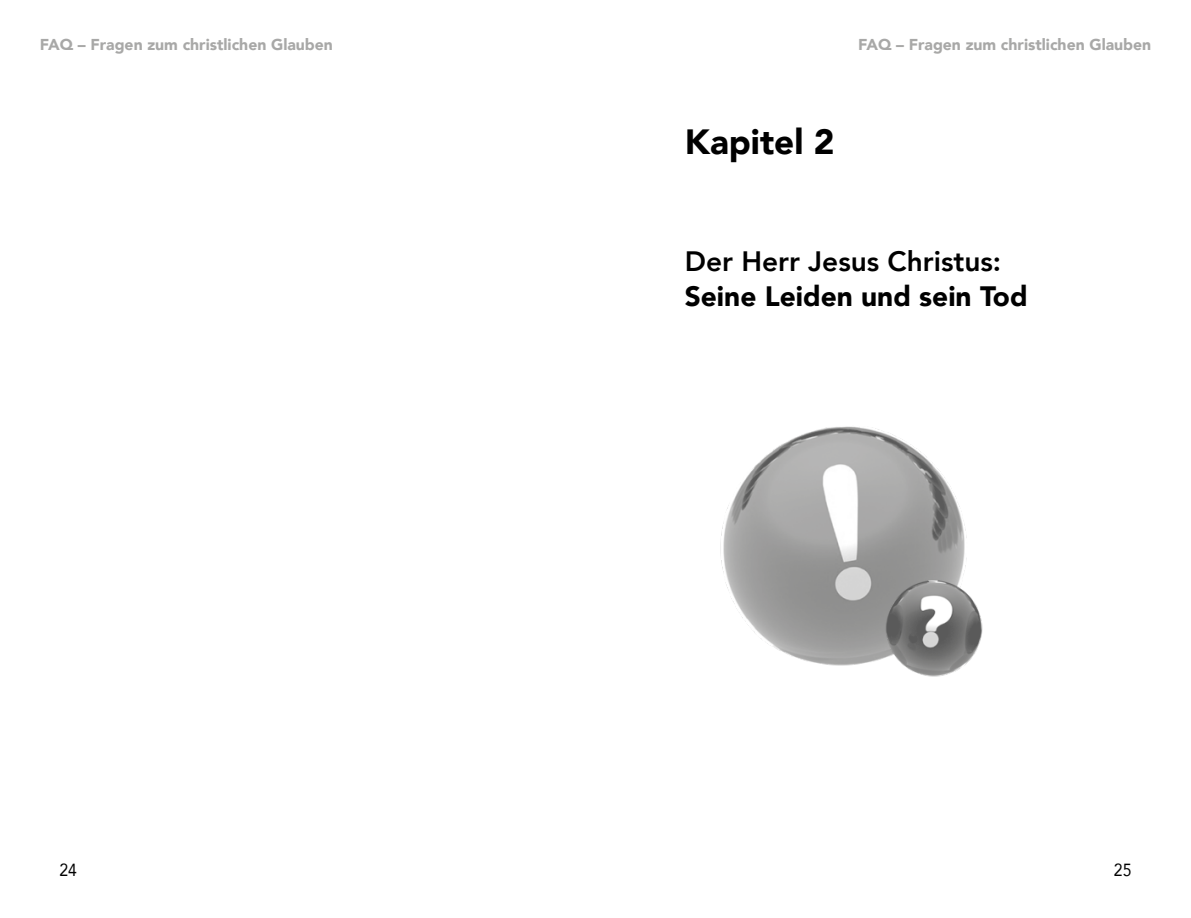
<style>
.page{position:relative;width:1191px;height:918px;background:#fff}
.page>*{position:absolute;margin:0;border:0;box-sizing:border-box;transform-origin:0 0}
.t1{font:900 35px "Avenir";color:#000}
.t2{font:800 28px "Avenir";color:#000}
.t3{font:900 28px "Avenir";color:#000}
.t4{font:17.5px "Avenir";color:#000;scale:.9 1}
.t5{font:900 15.75px "Avenir";color:#a8a8a7}
</style>
<div class="page">
<img style="left:720px;top:426px;width:247px;height:240px">
<img style="left:884px;top:578px;width:99px;height:99px">
<p class="t5" style="left:40px;top:31px;width:295px">FAQ – Fragen zum christlichen Glauben</p>
<p class="t5" style="left:858px;top:31px;width:295px">FAQ – Fragen zum christlichen Glauben</p>
<h1 class="t1" style="left:685px;top:112px;width:151px">Kapitel 2</h1>
<h2 class="t2" style="left:685px;top:240px;width:318px">Der Herr Jesus Christus:</h2>
<h2 class="t3" style="left:685px;top:273px;width:344px">Seine Leiden und sein Tod</h2>
<p class="t4" style="left:60px;top:856px;width:21px">24</p>
<p class="t4" style="left:1114px;top:856px;width:21px">25</p>
</div>
